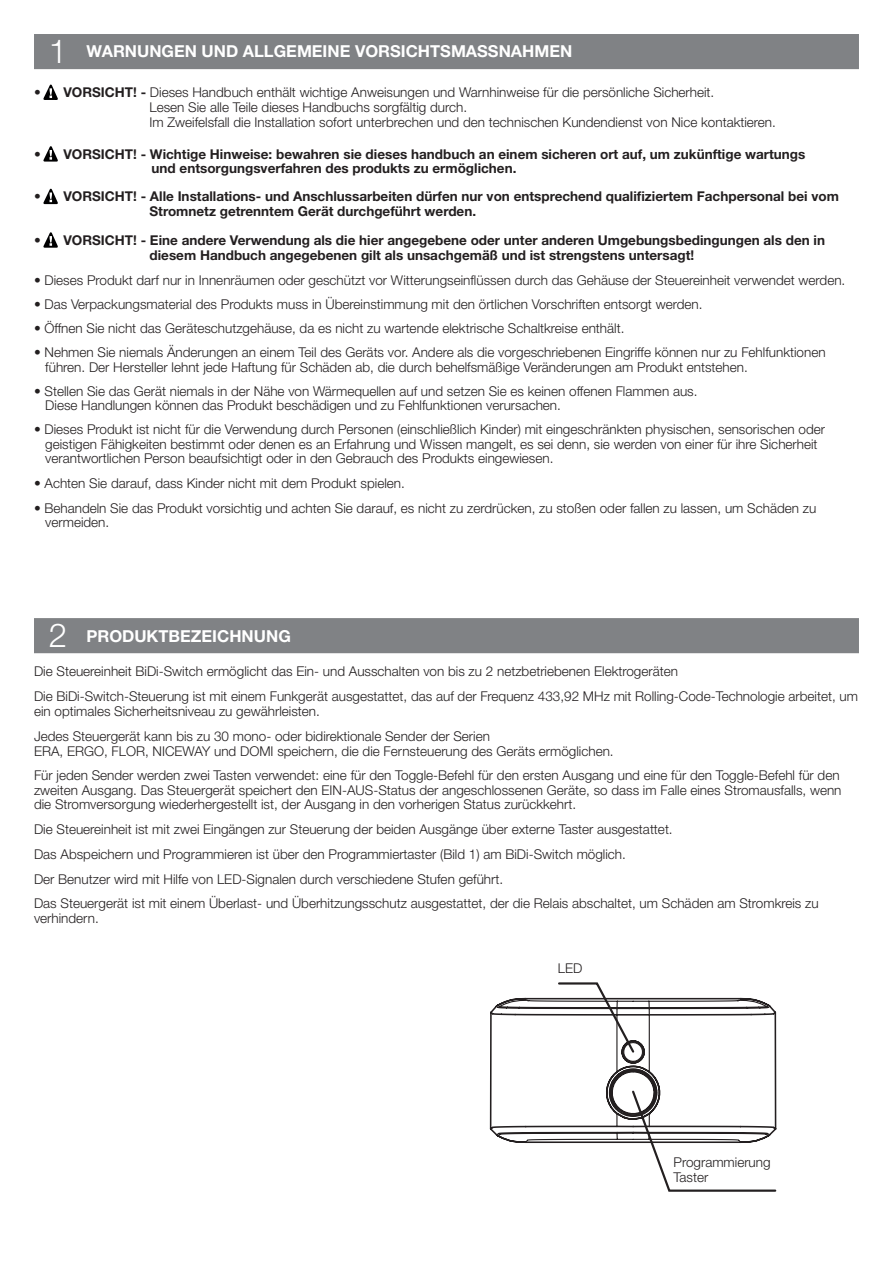
<style>
.page{position:relative;width:893px;height:1263px;background:#fff}
.page>*{position:absolute;margin:0;border:0;box-sizing:border-box;transform-origin:0 0}
.t1{font:300 33px "Helvetica Neue LT Pro";color:#fff}
.titolo{font:700 16.5px "Helvetica Neue LT Pro";color:#fff}
.t2{font:300 13.5px "Helvetica Neue LT Pro";color:#231f20}
.t3{font:700 13.5px "Helvetica Neue LT Pro";color:#231f20}
.s1{font-weight:700}
</style>
<div class="page">
<div style="left:34px;top:34px;width:825px;height:35px;background:#808285"></div>
<div style="left:34px;top:618px;width:825px;height:35px;background:#808285"></div>
<svg style="left:490px;top:982px;width:287px;height:210px"></svg>
<svg style="left:43px;top:84px;width:15px;height:16px"></svg>
<svg style="left:43px;top:146px;width:15px;height:16px"></svg>
<svg style="left:43px;top:188px;width:15px;height:17px"></svg>
<svg style="left:43px;top:232px;width:15px;height:16px"></svg>
<p class="t1" style="left:49px;top:31px;width:20px">1</p>
<p class="titolo" style="left:86px;top:41px;width:487px">WARNUNGEN UND ALLGEMEINE VORSICHTSMASSNAHMEN</p>
<p class="t2" style="left:34px;top:84px;width:682px">• <span class="s1">VORSICHT! -</span> Dieses Handbuch enthält wichtige Anweisungen und Warnhinweise für die persönliche Sicherheit.</p>
<p class="t2" style="left:150px;top:99px;width:319px">Lesen Sie alle Teile dieses Handbuchs sorgfältig durch.</p>
<p class="t2" style="left:150px;top:114px;width:628px">Im Zweifelsfall die Installation sofort unterbrechen und den technischen Kundendienst von Nice kontaktieren.</p>
<p class="t3" style="left:34px;top:146px;width:773px">• VORSICHT! - Wichtige Hinweise: bewahren sie dieses handbuch an einem sicheren ort auf, um zukünftige wartungs</p>
<p class="t3" style="left:152px;top:160px;width:366px">und entsorgungsverfahren des produkts zu ermöglichen.</p>
<p class="t3" style="left:34px;top:188px;width:806px">• VORSICHT! - Alle Installations- und Anschlussarbeiten dürfen nur von entsprechend qualifiziertem Fachpersonal bei vom</p>
<p class="t3" style="left:150px;top:203px;width:328px">Stromnetz getrenntem Gerät durchgeführt werden.</p>
<p class="t3" style="left:34px;top:232px;width:792px">• VORSICHT! - Eine andere Verwendung als die hier angegebene oder unter anderen Umgebungsbedingungen als den in</p>
<p class="t3" style="left:150px;top:246px;width:546px">diesem Handbuch angegebenen gilt als unsachgemäß und ist strengstens untersagt!</p>
<p class="t2" style="left:34px;top:272px;width:813px"><span class="s1">•</span> Dieses Produkt darf nur in Innenräumen oder geschützt vor Witterungseinflüssen durch das Gehäuse der Steuereinheit verwendet werden.</p>
<p class="t2" style="left:34px;top:296px;width:670px"><span class="s1">•</span> Das Verpackungsmaterial des Produkts muss in Übereinstimmung mit den örtlichen Vorschriften entsorgt werden.</p>
<p class="t2" style="left:34px;top:320px;width:592px"><span class="s1">•</span> Öffnen Sie nicht das Geräteschutzgehäuse, da es nicht zu wartende elektrische Schaltkreise enthält.</p>
<p class="t2" style="left:34px;top:344px;width:793px"><span class="s1">•</span> Nehmen Sie niemals Änderungen an einem Teil des Geräts vor. Andere als die vorgeschriebenen Eingriffe können nur zu Fehlfunktionen</p>
<p class="t2" style="left:45px;top:359px;width:704px">führen. Der Hersteller lehnt jede Haftung für Schäden ab, die durch behelfsmäßige Veränderungen am Produkt entstehen.</p>
<p class="t2" style="left:34px;top:382px;width:665px"><span class="s1">•</span> Stellen Sie das Gerät niemals in der Nähe von Wärmequellen auf und setzen Sie es keinen offenen Flammen aus.</p>
<p class="t2" style="left:45px;top:397px;width:517px">Diese Handlungen können das Produkt beschädigen und zu Fehlfunktionen verursachen.</p>
<p class="t2" style="left:34px;top:421px;width:792px"><span class="s1">•</span> Dieses Produkt ist nicht für die Verwendung durch Personen (einschließlich Kinder) mit eingeschränkten physischen, sensorischen oder</p>
<p class="t2" style="left:45px;top:435px;width:774px">geistigen Fähigkeiten bestimmt oder denen es an Erfahrung und Wissen mangelt, es sei denn, sie werden von einer für ihre Sicherheit</p>
<p class="t2" style="left:45px;top:450px;width:510px">verantwortlichen Person beaufsichtigt oder in den Gebrauch des Produkts eingewiesen.</p>
<p class="t2" style="left:34px;top:475px;width:372px"><span class="s1">•</span> Achten Sie darauf, dass Kinder nicht mit dem Produkt spielen.</p>
<p class="t2" style="left:34px;top:499px;width:784px"><span class="s1">•</span> Behandeln Sie das Produkt vorsichtig und achten Sie darauf, es nicht zu zerdrücken, zu stoßen oder fallen zu lassen, um Schäden zu</p>
<p class="t2" style="left:45px;top:514px;width:66px">vermeiden.</p>
<p class="t1" style="left:46px;top:614px;width:20px">6</p>
<p class="t1" style="left:49px;top:615px;width:20px">2</p>
<p class="titolo" style="left:86px;top:625px;width:206px">PRODUKTBEZEICHNUNG</p>
<p class="titolo" style="left:89px;top:625px;width:303px">INSTALLATION AND CONFIGURATION</p>
<p class="t2" style="left:34px;top:663px;width:645px">Die Steuereinheit BiDi-Switch ermöglicht das Ein- und Ausschalten von bis zu 2 netzbetriebenen Elektrogeräten</p>
<p class="t2" style="left:34px;top:688px;width:825px">Die BiDi-Switch-Steuerung ist mit einem Funkgerät ausgestattet, das auf der Frequenz 433,92 MHz mit Rolling-Code-Technologie arbeitet, um</p>
<p class="t2" style="left:34px;top:703px;width:287px">ein optimales Sicherheitsniveau zu gewährleisten.</p>
<p class="t2" style="left:34px;top:728px;width:457px">Jedes Steuergerät kann bis zu 30 mono- oder bidirektionale Sender der Serien</p>
<p class="t2" style="left:34px;top:742px;width:581px">ERA, ERGO, FLOR, NICEWAY und DOMI speichern, die die Fernsteuerung des Geräts ermöglichen.</p>
<p class="t2" style="left:34px;top:767px;width:807px">Für jeden Sender werden zwei Tasten verwendet: eine für den Toggle-Befehl für den ersten Ausgang und eine für den Toggle-Befehl für den</p>
<p class="t2" style="left:34px;top:781px;width:809px">zweiten Ausgang. Das Steuergerät speichert den EIN-AUS-Status der angeschlossenen Geräte, so dass im Falle eines Stromausfalls, wenn</p>
<p class="t2" style="left:34px;top:796px;width:544px">die Stromversorgung wiederhergestellt ist, der Ausgang in den vorherigen Status zurückkehrt.</p>
<p class="t2" style="left:34px;top:821px;width:640px">Die Steuereinheit ist mit zwei Eingängen zur Steuerung der beiden Ausgänge über externe Taster ausgestattet.</p>
<p class="t2" style="left:34px;top:846px;width:593px">Das Abspeichern und Programmieren ist über den Programmiertaster (Bild 1) am BiDi-Switch möglich.</p>
<p class="t2" style="left:34px;top:871px;width:471px">Der Benutzer wird mit Hilfe von LED-Signalen durch verschiedene Stufen geführt.</p>
<p class="t2" style="left:34px;top:895px;width:786px">Das Steuergerät ist mit einem Überlast- und Überhitzungsschutz ausgestattet, der die Relais abschaltet, um Schäden am Stromkreis zu</p>
<p class="t2" style="left:34px;top:910px;width:66px">verhindern.</p>
<p class="t2" style="left:558px;top:960px;width:26px">LED</p>
<p class="t2" style="left:674px;top:1154px;width:99px">Programmierung</p>
<p class="t2" style="left:674px;top:1168px;width:36px">Taster</p>
</div>
